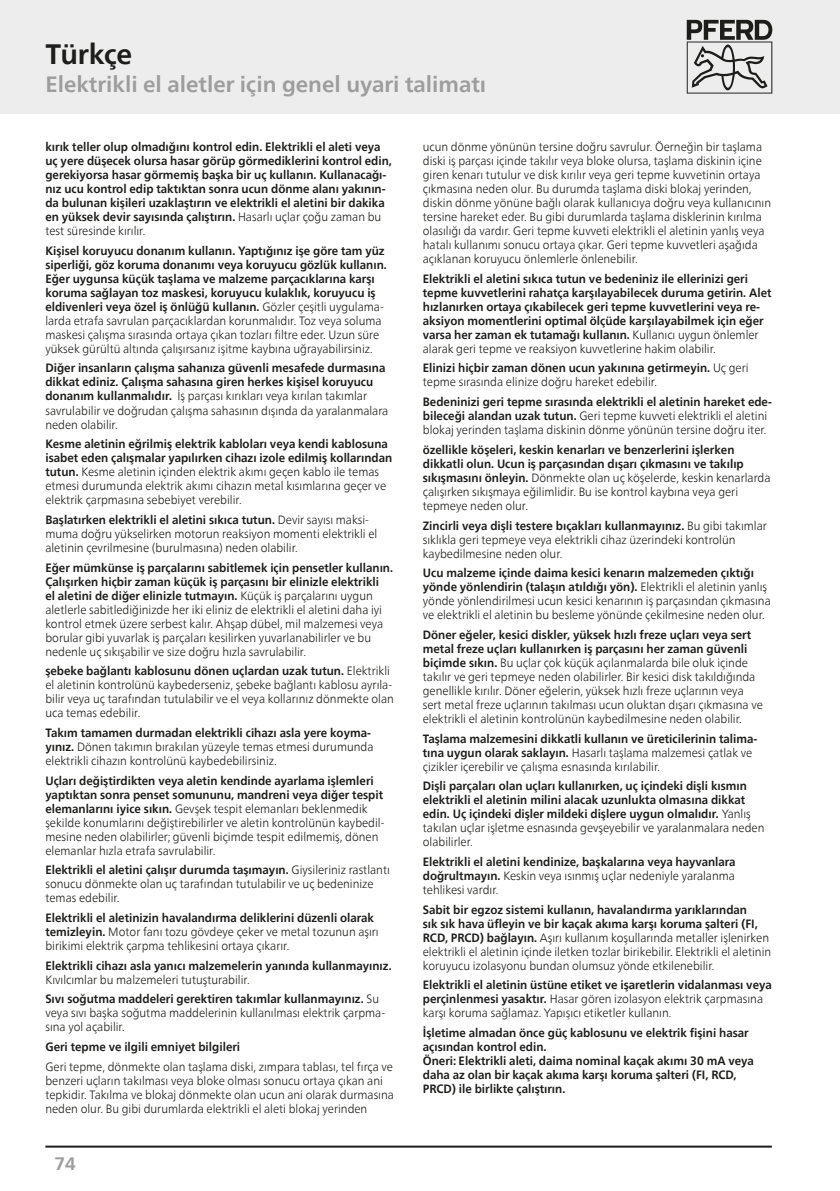
<style>
.page{position:relative;width:840px;height:1191px;background:#fff}
.page>*{position:absolute;margin:0;border:0;box-sizing:border-box;transform-origin:0 0}
.Headline{font:700 28px "Neue Frutiger World";letter-spacing:-.015em;color:#1d1d1b}
.Subhead_grau{font:700 22px "Neue Frutiger World";color:#9d9d9d}
.t1{font:700 18px "Neue Frutiger World";color:#9d9d9d}
.Copy{font:300 12px/14px "Neue Frutiger World";color:#1d1d1b;scale:.95 1}
.Copy-2{font:700 12px/14px "Neue Frutiger World";color:#1d1d1b;scale:.95 1}
.s1{font-weight:300}
.s2{font-weight:700}
</style>
<div class="page">
<div style="left:0;top:0;width:839px;height:113px;background:#ededed"></div>
<hr style="left:839px;top:0;width:1px;height:113px;background:#ededed">
<svg style="left:686px;top:20px;width:85px;height:74px"></svg>
<hr style="left:45px;top:1145px;width:726px;height:2px;background:#1d1d1b">
<p class="Headline" style="left:45px;top:29px;width:88px">Türkçe</p>
<p class="Subhead_grau" style="left:45px;top:65px;width:442px">Elektrikli el aletler için genel uyari talimatı</p>
<p class="Copy-2" style="left:45px;top:140px;width:366px">kırık teller olup olmadığını kontrol edin. Elektrikli el aleti veya uç yere düşecek olursa hasar görüp görmediklerini kontrol edin, gerekiyorsa hasar görmemiş başka bir uç kullanın. Kullanacağı&shy;nız ucu kontrol edip taktıktan sonra ucun dönme alanı yakının&shy;da bulunan kişileri uzaklaştırın ve elektrikli el aletini bir dakika en yüksek devir sayısında çalıştırın. <span class="s1">Hasarlı uçlar çoğu zaman bu test süresinde kırılır.</span></p>
<p class="Copy-2" style="left:45px;top:243px;width:361px">Kişisel koruyucu donanım kullanın. Yaptığınız işe göre tam yüz siperliği, göz koruma donanımı veya koruyucu gözlük kullanın.<br>Eğer uygunsa küçük taşlama ve malzeme parçacıklarına karşı koruma sağlayan toz maskesi, koruyucu kulaklık, koruyucu iş eldivenleri veya özel iş önlüğü kullanın. <span class="s1">Gözler çeşitli uygulama&shy;larda etrafa savrulan parçacıklardan korunmalıdır. Toz veya soluma maskesi çalışma sırasında ortaya çıkan tozları filtre eder. Uzun süre yüksek gürültü altında çalışırsanız işitme kaybına uğrayabilirsiniz.</span></p>
<p class="Copy-2" style="left:45px;top:361px;width:362px">Diğer insanların çalışma sahanıza güvenli mesafede durmasına dikkat ediniz. Çalışma sahasına giren herkes kişisel koruyucu donanım kullanmalıdır. <span class="s1">İş parçası kırıkları veya kırılan takımlar savrulabilir ve doğrudan çalışma sahasının dışında da yaralanmalara neden olabilir.</span></p>
<p class="Copy" style="left:45px;top:437px;width:366px"><span class="s2">Kesme aletinin eğrilmiş elektrik kabloları veya kendi kablosuna isabet eden çalışmalar yapılırken cihazı izole edilmiş kollarından tutun.</span> Kesme aletinin içinden elektrik akımı geçen kablo ile temas etmesi durumunda elektrik akımı cihazın metal kısımlarına geçer ve elektrik çarpmasına sebebiyet verebilir.</p>
<p class="Copy" style="left:45px;top:513px;width:351px"><span class="s2">Başlatırken elektrikli el aletini sıkıca tutun.</span> Devir sayısı maksi&shy;muma doğru yükselirken motorun reaksiyon momenti elektrikli el aletinin çevrilmesine (burulmasına) neden olabilir.</p>
<p class="Copy" style="left:45px;top:560px;width:367px"><span class="s2">Eğer mümkünse iş parçalarını sabitlemek için pensetler kullanın.<br>Çalışırken hiçbir zaman küçük iş parçasını bir elinizle elektrikli<br>el aletini de diğer elinizle tutmayın.</span> Küçük iş parçalarını uygun aletlerle sabitlediğinizde her iki eliniz de elektrikli el aletini daha iyi kontrol etmek üzere serbest kalır. Ahşap dübel, mil malzemesi veya borular gibi yuvarlak iş parçaları kesilirken yuvarlanabilirler ve bu nedenle uç sıkışabilir ve size doğru hızla savrulabilir.</p>
<p class="Copy" style="left:45px;top:664px;width:368px"><span class="s2">şebeke bağlantı kablosunu dönen uçlardan uzak tutun.</span> Elektrikli el aletinin kontrolünü kaybederseniz, şebeke bağlantı kablosu ayrıla&shy;bilir veya uç tarafından tutulabilir ve el veya kollarınız dönmekte olan uca temas edebilir.</p>
<p class="Copy" style="left:45px;top:726px;width:347px"><span class="s2">Takım tamamen durmadan elektrikli cihazı asla yere koyma&shy;yınız.</span> Dönen takımın bırakılan yüzeyle temas etmesi durumunda elektrikli cihazın kontrolünü kaybedebilirsiniz.</p>
<p class="Copy" style="left:45px;top:773px;width:358px"><span class="s2">Uçları değiştirdikten veya aletin kendinde ayarlama işlemleri yaptıktan sonra penset somununu, mandreni veya diğer tespit elemanlarını iyice sıkın.</span> Gevşek tespit elemanları beklenmedik şekilde konumlarını değiştirebilirler ve aletin kontrolünün kaybedil&shy;mesine neden olabilirler; güvenli biçimde tespit edilmemiş, dönen elemanlar hızla etrafa savrulabilir.</p>
<p class="Copy" style="left:45px;top:863px;width:364px"><span class="s2">Elektrikli el aletini çalışır durumda taşımayın.</span> Giysileriniz rastlantı sonucu dönmekte olan uç tarafından tutulabilir ve uç bedeninize temas edebilir.</p>
<p class="Copy" style="left:45px;top:911px;width:352px"><span class="s2">Elektrikli el aletinizin havalandırma deliklerini düzenli olarak temizleyin.</span> Motor fanı tozu gövdeye çeker ve metal tozunun aşırı birikimi elektrik çarpma tehlikesini ortaya çıkarır.</p>
<p class="Copy-2" style="left:45px;top:958px;width:366px">Elektrikli cihazı asla yanıcı malzemelerin yanında kullanmayınız.<br><span class="s1">Kıvılcımlar bu malzemeleri tutuşturabilir.</span></p>
<p class="Copy" style="left:45px;top:992px;width:359px"><span class="s2">Sıvı soğutma maddeleri gerektiren takımlar kullanmayınız.</span> Su veya sıvı başka soğutma maddelerinin kullanılması elektrik çarpma&shy;sına yol açabilir.</p>
<p class="Copy-2" style="left:45px;top:1039px;width:206px">Geri tepme ve ilgili emniyet bilgileri</p>
<p class="Copy" style="left:45px;top:1059px;width:368px">Geri tepme, dönmekte olan taşlama diski, zımpara tablası, tel fırça ve benzeri uçların takılması veya bloke olması sonucu ortaya çıkan ani tepkidir. Takılma ve blokaj dönmekte olan ucun ani olarak durmasına neden olur. Bu gibi durumlarda elektrikli el aleti blokaj yerinden</p>
<h3 class="t1" style="left:54px;top:1147px;width:23px">74</h3>
<p class="Copy" style="left:422px;top:140px;width:368px">ucun dönme yönünün tersine doğru savrulur. Öerneğin bir taşlama diski iş parçası içinde takılır veya bloke olursa, taşlama diskinin içine giren kenarı tutulur ve disk kırılır veya geri tepme kuvvetinin ortaya çıkmasına neden olur. Bu durumda taşlama diski blokaj yerinden, diskin dönme yönüne bağlı olarak kullanıcıya doğru veya kullanıcının tersine hareket eder. Bu gibi durumlarda taşlama disklerinin kırılma olasılığı da vardır. Geri tepme kuvveti elektrikli el aletinin yanlış veya hatalı kullanımı sonucu ortaya çıkar. Geri tepme kuvvetleri aşağıda açıklanan koruyucu önlemlerle önlenebilir.</p>
<p class="Copy-2" style="left:422px;top:271px;width:368px">Elektrikli el aletini sıkıca tutun ve bedeniniz ile ellerinizi geri tepme kuvvetlerini rahatça karşılayabilecek duruma getirin. Alet hızlanırken ortaya çıkabilecek geri tepme kuvvetlerini veya re&shy;aksiyon momentlerini optimal ölçüde karşılayabilmek için eğer varsa her zaman ek tutamağı kullanın. <span class="s1">Kullanıcı uygun önlemler alarak geri tepme ve reaksiyon kuvvetlerine hakim olabilir.</span></p>
<p class="Copy" style="left:422px;top:361px;width:344px"><span class="s2">Elinizi hiçbir zaman dönen ucun yakınına getirmeyin.</span> Uç geri tepme sırasında elinize doğru hareket edebilir.</p>
<p class="Copy" style="left:422px;top:395px;width:369px"><span class="s2">Bedeninizi geri tepme sırasında elektrikli el aletinin hareket ede&shy;bileceği alandan uzak tutun.</span> Geri tepme kuvveti elektrikli el aletini blokaj yerinden taşlama diskinin dönme yönünün tersine doğru iter.</p>
<p class="Copy-2" style="left:422px;top:442px;width:367px">özellikle köşeleri, keskin kenarları ve benzerlerini işlerken dikkatli olun. Ucun iş parçasından dışarı çıkmasını ve takılıp sıkışmasını önleyin. <span class="s1">Dönmekte olan uç köşelerde, keskin kenarlarda çalışırken sıkışmaya eğilimlidir. Bu ise kontrol kaybına veya geri tepmeye neden olur.</span></p>
<p class="Copy" style="left:422px;top:518px;width:363px"><span class="s2">Zincirli veya dişli testere bıçakları kullanmayınız.</span> Bu gibi takımlar sıklıkla geri tepmeye veya elektrikli cihaz üzerindeki kontrolün kaybedilmesine neden olur.</p>
<p class="Copy" style="left:422px;top:566px;width:367px"><span class="s2">Ucu malzeme içinde daima kesici kenarın malzemeden çıktığı yönde yönlendirin (talaşın atıldığı yön).</span> Elektrikli el aletinin yanlış yönde yönlendirilmesi ucun kesici kenarının iş parçasından çıkmasına ve elektrikli el aletinin bu besleme yönünde çekilmesine neden olur.</p>
<p class="Copy" style="left:422px;top:628px;width:359px"><span class="s2">Döner eğeler, kesici diskler, yüksek hızlı freze uçları veya sert metal freze uçları kullanırken iş parçasını her zaman güvenli biçimde sıkın.</span> Bu uçlar çok küçük açılanmalarda bile oluk içinde takılır ve geri tepmeye neden olabilirler. Bir kesici disk takıldığında genellikle kırılır. Döner eğelerin, yüksek hızlı freze uçlarının veya sert metal freze uçlarının takılması ucun oluktan dışarı çıkmasına ve elektrikli el aletinin kontrolünün kaybedilmesine neden olabilir.</p>
<p class="Copy-2" style="left:422px;top:731px;width:353px">Taşlama malzemesini dikkatli kullanın ve üreticilerinin talima&shy;tına uygun olarak saklayın. <span class="s1">Hasarlı taşlama malzemesi çatlak ve çizikler içerebilir ve çalışma esnasında kırılabilir.</span></p>
<p class="Copy-2" style="left:422px;top:779px;width:361px">Dişli parçaları olan uçları kullanırken, uç içindeki dişli kısmın elektrikli el aletinin milini alacak uzunlukta olmasına dikkat edin. Uç içindeki dişler mildeki dişlere uygun olmalıdır. <span class="s1">Yanlış takılan uçlar işletme esnasında gevşeyebilir ve yaralanmalara neden olabilirler.</span></p>
<p class="Copy-2" style="left:422px;top:854px;width:330px;text-align:justify">Elektrikli el aletini kendinize, başkalarına veya hayvanlara doğrultmayın. <span class="s1">Keskin veya ısınmış uçlar nedeniyle yaralanma tehlikesi vardır.</span></p>
<p class="Copy" style="left:422px;top:902px;width:368px"><span class="s2">Sabit bir egzoz sistemi kullanın, havalandırma yarıklarından<br>sık sık hava üfleyin ve bir kaçak akıma karşı koruma şalteri (FI, RCD, PRCD) bağlayın.</span> Aşırı kullanım koşullarında metaller işlenirken elektrikli el aletinin içinde iletken tozlar birikebilir. Elektrikli el aletinin koruyucu izolasyonu bundan olumsuz yönde etkilenebilir.</p>
<p class="Copy" style="left:422px;top:978px;width:368px"><span class="s2">Elektrikli el aletinin üstüne etiket ve işaretlerin vidalanması veya perçinlenmesi yasaktır.</span> Hasar gören izolasyon elektrik çarpmasına karşı koruma sağlamaz. Yapışıcı etiketler kullanın.</p>
<p class="Copy-2" style="left:422px;top:1025px;width:350px">İşletime almadan önce güç kablosunu ve elektrik fişini hasar açısından kontrol edin.<br>Öneri: Elektrikli aleti, daima nominal kaçak akımı 30 mA veya daha az olan bir kaçak akıma karşı koruma şalteri (FI, RCD, PRCD) ile birlikte çalıştırın.</p>
</div>
